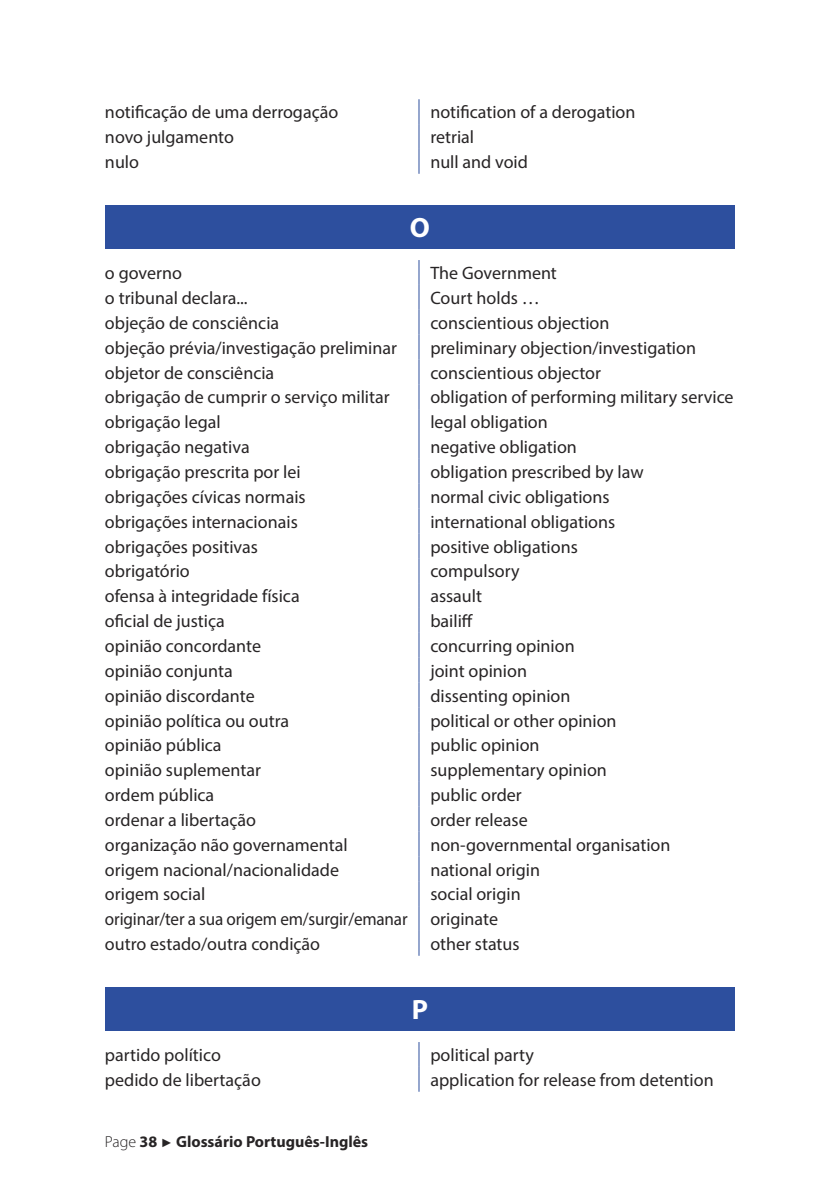
<style>
.page{position:relative;width:840px;height:1191px;background:#fff}
.page>*{position:absolute;margin:0;border:0;box-sizing:border-box;transform-origin:0 0}
.t1{font:700 28px "Myriad Pro";color:#fff}
.t2{font:18px "Myriad Pro";color:#272425}
.t3{font:18px "Myriad Pro";color:#272425;scale:.95 1}
.t4{font:700 16px "Myriad Pro";color:#272425}
.s1{font-weight:300}
.s2{font-family:"Arial";font-weight:400;font-size:12px}
</style>
<div class="page">
<svg style="left:418px;top:99px;width:1px;height:75px"></svg>
<div style="left:105px;top:205px;width:629px;height:44px;background:#2d4f9e"></div>
<svg style="left:418px;top:260px;width:1px;height:695px"></svg>
<div style="left:105px;top:987px;width:629px;height:43px;background:#2d4f9e"></div>
<svg style="left:418px;top:1042px;width:1px;height:49px"></svg>
<p class="t2" style="left:105px;top:106px;width:235px">notificação de uma derrogação</p>
<p class="t2" style="left:430px;top:106px;width:206px">notification of a derogation</p>
<p class="t2" style="left:105px;top:130px;width:130px">novo julgamento</p>
<p class="t2" style="left:430px;top:130px;width:45px">retrial</p>
<p class="t2" style="left:105px;top:155px;width:36px">nulo</p>
<p class="t2" style="left:430px;top:155px;width:99px">null and void</p>
<h1 class="t1" style="left:409px;top:211px;width:22px">O</h1>
<p class="t2" style="left:105px;top:266px;width:78px">o governo</p>
<p class="t2" style="left:430px;top:266px;width:128px">The Government</p>
<p class="t2" style="left:105px;top:291px;width:144px">o tribunal declara...</p>
<p class="t2" style="left:430px;top:291px;width:111px">Court holds …</p>
<p class="t2" style="left:105px;top:316px;width:176px">objeção de consciência</p>
<p class="t2" style="left:430px;top:316px;width:180px">conscientious objection</p>
<p class="t2" style="left:105px;top:341px;width:293px">objeção prévia/investigação preliminar</p>
<p class="t2" style="left:430px;top:341px;width:267px">preliminary objection/investigation</p>
<p class="t2" style="left:105px;top:366px;width:171px">objetor de consciência</p>
<p class="t2" style="left:430px;top:366px;width:172px">conscientious objector</p>
<p class="t2" style="left:105px;top:391px;width:286px">obrigação de cumprir o serviço militar</p>
<p class="t2" style="left:430px;top:391px;width:304px">obligation of performing military service</p>
<p class="t2" style="left:105px;top:415px;width:117px">obrigação legal</p>
<p class="t2" style="left:430px;top:415px;width:119px">legal obligation</p>
<p class="t2" style="left:105px;top:440px;width:146px">obrigação negativa</p>
<p class="t2" style="left:430px;top:440px;width:148px">negative obligation</p>
<p class="t2" style="left:105px;top:465px;width:197px">obrigação prescrita por lei</p>
<p class="t2" style="left:430px;top:465px;width:215px">obligation prescribed by law</p>
<p class="t2" style="left:105px;top:490px;width:202px">obrigações cívicas normais</p>
<p class="t2" style="left:430px;top:490px;width:181px">normal civic obligations</p>
<p class="t2" style="left:105px;top:515px;width:194px">obrigações internacionais</p>
<p class="t2" style="left:430px;top:515px;width:186px">international obligations</p>
<p class="t2" style="left:105px;top:540px;width:154px">obrigações positivas</p>
<p class="t2" style="left:430px;top:540px;width:149px">positive obligations</p>
<p class="t2" style="left:105px;top:564px;width:86px">obrigatório</p>
<p class="t2" style="left:430px;top:564px;width:91px">compulsory</p>
<p class="t2" style="left:105px;top:589px;width:196px">ofensa à integridade física</p>
<p class="t2" style="left:430px;top:589px;width:53px">assault</p>
<p class="t2" style="left:105px;top:614px;width:121px">oficial de justiça</p>
<p class="t2" style="left:430px;top:614px;width:44px">bailiff</p>
<p class="t2" style="left:105px;top:639px;width:157px">opinião concordante</p>
<p class="t2" style="left:430px;top:639px;width:146px">concurring opinion</p>
<p class="t2" style="left:105px;top:664px;width:129px">opinião conjunta</p>
<p class="t2" style="left:430px;top:664px;width:98px">joint opinion</p>
<p class="t2" style="left:105px;top:689px;width:151px">opinião discordante</p>
<p class="t2" style="left:430px;top:689px;width:142px">dissenting opinion</p>
<p class="t2" style="left:105px;top:713px;width:186px">opinião política ou outra</p>
<p class="t2" style="left:430px;top:713px;width:188px">political or other opinion</p>
<p class="t2" style="left:105px;top:738px;width:118px">opinião pública</p>
<p class="t2" style="left:430px;top:738px;width:111px">public opinion</p>
<p class="t2" style="left:105px;top:763px;width:157px">opinião suplementar</p>
<p class="t2" style="left:430px;top:763px;width:178px">supplementary opinion</p>
<p class="t2" style="left:105px;top:788px;width:111px">ordem pública</p>
<p class="t2" style="left:430px;top:788px;width:93px">public order</p>
<p class="t2" style="left:105px;top:813px;width:152px">ordenar a libertação</p>
<p class="t2" style="left:430px;top:813px;width:99px">order release</p>
<p class="t2" style="left:105px;top:838px;width:244px">organização não governamental</p>
<p class="t2" style="left:430px;top:838px;width:241px">non-governmental organisation</p>
<p class="t2" style="left:105px;top:863px;width:235px">origem nacional/nacionalidade</p>
<p class="t2" style="left:430px;top:863px;width:111px">national origin</p>
<p class="t2" style="left:105px;top:887px;width:102px">origem social</p>
<p class="t2" style="left:430px;top:887px;width:92px">social origin</p>
<p class="t3" style="left:105px;top:912px;width:320px">originar/ter a sua origem em/surgir/emanar</p>
<p class="t2" style="left:430px;top:912px;width:69px">originate</p>
<p class="t2" style="left:105px;top:937px;width:216px">outro estado/outra condição</p>
<p class="t2" style="left:430px;top:937px;width:91px">other status</p>
<h1 class="t1" style="left:411px;top:993px;width:18px">P</h1>
<p class="t2" style="left:105px;top:1048px;width:117px">partido político</p>
<p class="t2" style="left:430px;top:1048px;width:105px">political party</p>
<p class="t2" style="left:105px;top:1073px;width:157px">pedido de libertação</p>
<p class="t2" style="left:430px;top:1073px;width:285px">application for release from detention</p>
<p class="t4" style="left:105px;top:1132px;width:264px"><span class="s1">Page</span> 38 <span class="s2">►</span> Glossário Português-Inglês</p>
</div>
